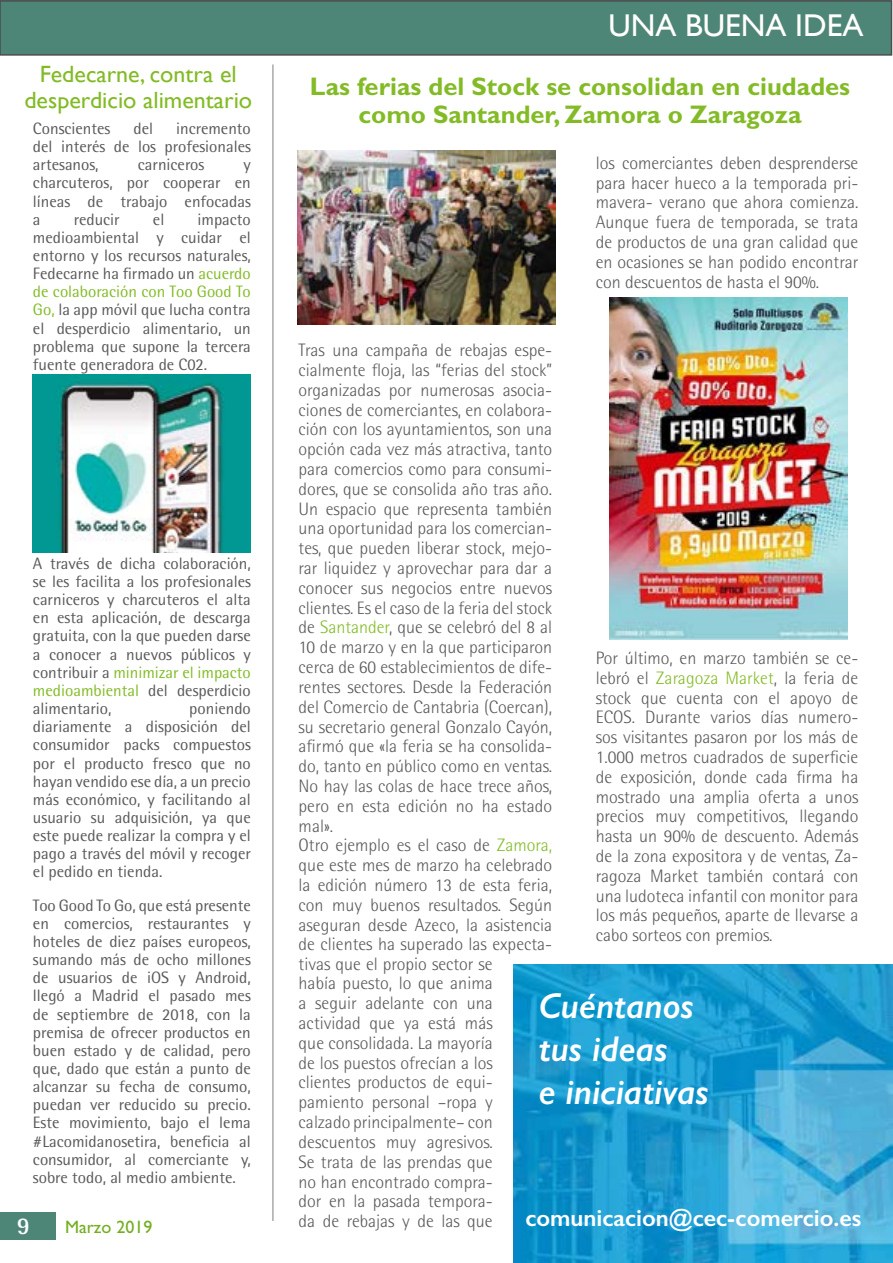
<style>
.page{position:relative;width:893px;height:1263px;background:#fff}
.page>*{position:absolute;margin:0;border:0;box-sizing:border-box;transform-origin:0 0}
.t1{font:italic 600 36px/43.2px "Gill Sans";color:#fff}
.t2{font:31.5px "Gill Sans";color:#fffefc}
.t3{font:700 25.5px/28px "Gill Sans Std";color:#83bb26;text-align:center}
.t4{font:600 24px "Gill Sans";color:#fff}
.t5{font:700 24px "Rotis Semi Sans Std";color:#fff}
.t6{font:23.55px/26.4px "Gill Sans";color:#83bb26;text-align:center}
.t7{font:300 18px/19.8px "Rotis Semi Sans Std";color:#595959;text-align:justify}
.t8{font:18px "Gill Sans Std";color:#74ae21}
.t9{font:16.5px/18.1px "Rotis Semi Sans Std";color:#595959;text-align:justify}
.s1{color:#83bb26}
</style>
<div class="page">
<img style="left:514px;top:964px;width:378px;height:299px">
<div style="left:0;top:1px;width:891px;height:54px;background:#4d8677"></div>
<div style="left:0;top:1212px;width:55px;height:27px;background:#4d8677"></div>
<img style="left:298px;top:151px;width:257px;height:173px">
<img style="left:609px;top:298px;width:238px;height:341px">
<hr style="left:272px;top:64px;width:2px;height:1157px;background:#aaa">
<img style="left:33px;top:374px;width:218px;height:179px">
<h3 class="t6" style="left:24px;top:61px;width:229px">Fedecarne, contra el desperdicio alimentario</h3>
<p class="t9" style="left:33px;top:119px;width:79px">Conscientes</p>
<p class="t9" style="left:133px;top:119px;width:21px">del</p>
<p class="t9" style="left:33px;top:119px;width:219px;text-indent:143px">incremento del interés de los profesionales artesanos,</p>
<p class="t9" style="left:138px;top:155px;width:68px">carniceros</p>
<p class="t9" style="left:33px;top:155px;width:219px;text-indent:211px">y charcuteros, por cooperar en líneas de trabajo enfocadas a</p>
<p class="t9" style="left:33px;top:210px;width:219px;text-indent:165px">impacto medioambiental y cuidar el entorno y los recursos naturales, Fedecarne ha firmado un <span class="s1">acuerdo de colaboración con Too Good To Go,</span> la app móvil que lucha contra el desperdicio alimentario, un problema que supone la tercera fuente generadora de C02.</p>
<p class="t9" style="left:74px;top:210px;width:47px">reducir</p>
<p class="t9" style="left:153px;top:210px;width:13px">el</p>
<p class="t9" style="left:33px;top:554px;width:219px">A través de dicha colaboración, se les facilita a los profesionales carniceros y charcuteros el alta en esta aplicación, de descarga gratuita, con la que pueden darse a conocer a nuevos públicos y contribuir a <span class="s1">minimizar el impacto medioambiental</span> del desperdicio alimentario,</p>
<p class="t9" style="left:33px;top:699px;width:219px;text-indent:156px">poniendo diariamente a disposición del consumidor packs compuestos por el producto fresco que no hayan vendido ese día, a un precio más económico, y facilitando al usuario su adquisición, ya que este puede realizar la compra y el pago a través del móvil y recoger el pedido en tienda.</p>
<p class="t9" style="left:33px;top:896px;width:219px">Too Good To Go, que está presente en comercios, restaurantes y hoteles de diez países europeos, sumando más de ocho millones de usuarios de iOS y Android, llegó a Madrid el pasado mes de septiembre de 2018, con la premisa de ofrecer productos en buen estado y de calidad, pero que, dado que están a punto de alcanzar su fecha de consumo, puedan ver reducido su precio.<br>Este movimiento, bajo el lema #Lacomidanosetira, beneficia al consumidor, al comerciante y, sobre todo, al medio ambiente.</p>
<h3 class="t5" style="left:17px;top:1211px;width:14px">9</h3>
<p class="t8" style="left:65px;top:1217px;width:89px">Marzo 2019</p>
<h2 class="t2" style="left:608px;top:7px;width:257px">UNA BUENA IDEA</h2>
<h3 class="t3" style="left:310px;top:72px;width:542px">Las ferias del Stock se consolidan en ciudades como Santander, Zamora o Zaragoza</h3>
<p class="t7" style="left:299px;top:340px;width:255px;text-align:left">Tras una campaña de rebajas espe&shy;cialmente floja, las “ferias del stock” organizadas por numerosas asocia&shy;ciones de comerciantes, en colabora&shy;ción con los ayuntamientos, son una opción cada vez más atractiva, tanto para comercios como para consumi&shy;dores, que se consolida año tras año.<br>Un espacio que representa también una oportunidad para los comercian&shy;tes, que pueden liberar stock, mejo&shy;rar liquidez y aprovechar para dar a conocer sus negocios entre nuevos clientes. Es el caso de la feria del stock de <span class="s1">Santander</span>, que se celebró del 8 al 10 de marzo y en la que participaron cerca de 60 establecimientos de dife&shy;rentes sectores. Desde la Federación del Comercio de Cantabria (Coercan), su secretario general Gonzalo Cayón, afirmó que «la feria se ha consolida&shy;do, tanto en público como en ventas.<br>No hay las colas de hace trece años, pero en esta edición no ha estado mal».<br>Otro ejemplo es el caso de <span class="s1">Zamora, </span>que este mes de marzo ha celebrado la edición número 13 de esta feria, con muy buenos resultados. Según aseguran desde Azeco, la asistencia de clientes ha superado las expecta-</p>
<p class="t7" style="left:596px;top:153px;width:264px">los comerciantes deben desprenderse para hacer hueco a la temporada pri&shy;mavera- verano que ahora comienza.<br>Aunque fuera de temporada, se trata de productos de una gran calidad que en ocasiones se han podido encontrar con descuentos de hasta el 90%.</p>
<p class="t7" style="left:596px;top:648px;width:264px">Por último, en marzo también se ce&shy;lebró el <span class="s1">Zaragoza Market</span>, la feria de stock que cuenta con el apoyo de ECOS. Durante varios días numero&shy;sos visitantes pasaron por los más de 1.000 metros cuadrados de superficie de exposición, donde cada firma ha mostrado una amplia oferta a unos precios muy competitivos, llegando hasta un 90% de descuento. Además de la zona expositora y de ventas, Za&shy;ragoza Market también contará con una ludoteca infantil con monitor para los más pequeños, aparte de llevarse a cabo sorteos con premios.</p>
<p class="t7" style="left:299px;top:954px;width:196px">tivas que el propio sector se había puesto, lo que anima a seguir adelante con una actividad que ya está más que consolidada. La mayoría de los puestos ofrecían a los clientes productos de equi&shy;pamiento personal –ropa y calzado principalmente– con descuentos muy agresivos.<br>Se trata de las prendas que no han encontrado compra&shy;dor en la pasada tempora&shy;da de rebajas y de las que</p>
<h1 class="t1" style="left:539px;top:984px;width:171px">Cuéntanos tus ideas<br>e iniciativas</h1>
<h3 class="t4" style="left:525px;top:1204px;width:337px">comunicacion@cec-comercio.es</h3>
</div>
